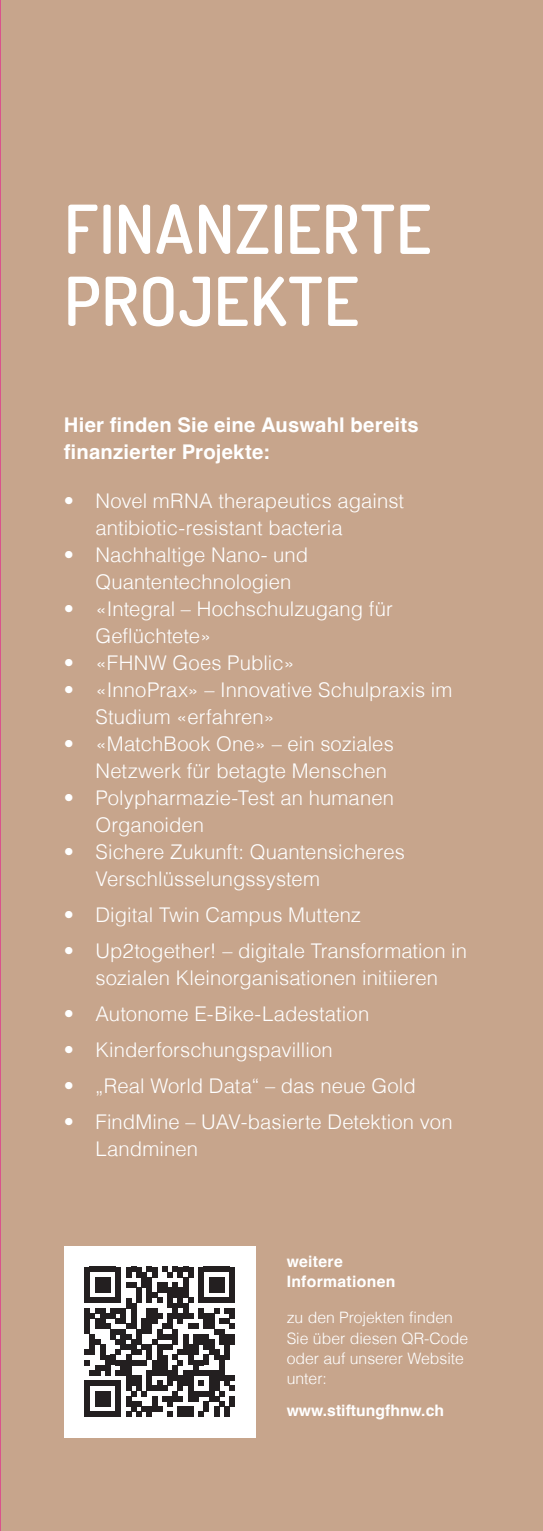
<style>
.page{position:relative;width:543px;height:1531px;background:#fff}
.page>*{position:absolute;margin:0;border:0;box-sizing:border-box;transform-origin:0 0}
.t1{font:600 67.5px/72px "Dosis";letter-spacing:.01em;color:#fff}
.t2{font:300 20.25px/27px "Helvetica";letter-spacing:.005em;color:#fff}
.t3{font:700 20.25px/27px "Helvetica";letter-spacing:.015em;color:#fff}
.t4{font:300 15.75px/20.2px "Helvetica";color:#fff}
.t5{font:700 15.75px/20.2px "Helvetica";letter-spacing:.015em;color:#fff}
</style>
<div class="page">
<div style="left:0;top:0;width:542px;height:1531px;background:#c7a58c"></div>
<div style="left:64px;top:1246px;width:191px;height:191px;background:#fff"></div>
<svg style="left:84px;top:1267px;width:150px;height:150px"></svg>
<div style="left:229px;top:1396px;width:5px;height:10px;background:#231f20"></div>
<hr style="left:0;top:0;width:1px;height:1531px;background:#ed028c">
<h1 class="t1" style="left:64px;top:192px;width:368px">FINANZIERTE<br>PROJEKTE</h1>
<p class="t3" style="left:64px;top:413px;width:356px">Hier finden Sie eine Auswahl bereits finanzierter Projekte:</p>
<p class="t2" style="left:95px;top:487px;width:310px;text-indent:-32px">• Novel mRNA therapeutics against antibiotic-resistant bacteria</p>
<p class="t2" style="left:95px;top:541px;width:214px;text-indent:-32px">• Nachhaltige Nano- und<br>Quantentechnologien</p>
<p class="t2" style="left:95px;top:595px;width:298px;text-indent:-32px">• «Integral – Hochschulzugang für<br>Geflüchtete»</p>
<p class="t2" style="left:64px;top:649px;width:232px">• «FHNW Goes Public»</p>
<p class="t2" style="left:95px;top:676px;width:358px;text-indent:-32px">• «InnoPrax» – Innovative Schulpraxis im<br>Studium «erfahren»</p>
<p class="t2" style="left:95px;top:730px;width:299px;text-indent:-32px">• «MatchBook One» – ein soziales<br>Netzwerk für betagte Menschen</p>
<p class="t2" style="left:95px;top:784px;width:300px;text-indent:-32px">• Polypharmazie-Test an humanen<br>Organoiden</p>
<p class="t2" style="left:95px;top:838px;width:310px;text-indent:-32px">• Sichere Zukunft: Quantensicheres<br>Verschlüsselungssystem</p>
<p class="t2" style="left:64px;top:901px;width:298px">• Digital Twin Campus Muttenz</p>
<p class="t2" style="left:64px;top:937px;width:404px;text-align:center">• Up2together! – digitale Transformation in sozialen Kleinorganisationen initiieren</p>
<p class="t2" style="left:64px;top:1000px;width:306px">• Autonome E-Bike-Ladestation</p>
<p class="t2" style="left:64px;top:1036px;width:270px">• Kinderforschungspavillion</p>
<p class="t2" style="left:64px;top:1072px;width:353px">• „Real World Data“ – das neue Gold</p>
<p class="t2" style="left:95px;top:1108px;width:358px;text-indent:-32px">• FindMine – UAV-basierte Detektion von<br>Landminen</p>
<p class="t5" style="left:286px;top:1253px;width:110px">weitere<br>Informationen</p>
<p class="t4" style="left:286px;top:1307px;width:183px">zu den Projekten finden<br>Sie über diesen QR-Code oder auf unserer Website unter:</p>
<p class="t5" style="left:286px;top:1402px;width:159px">www.stiftungfhnw.ch</p>
</div>
